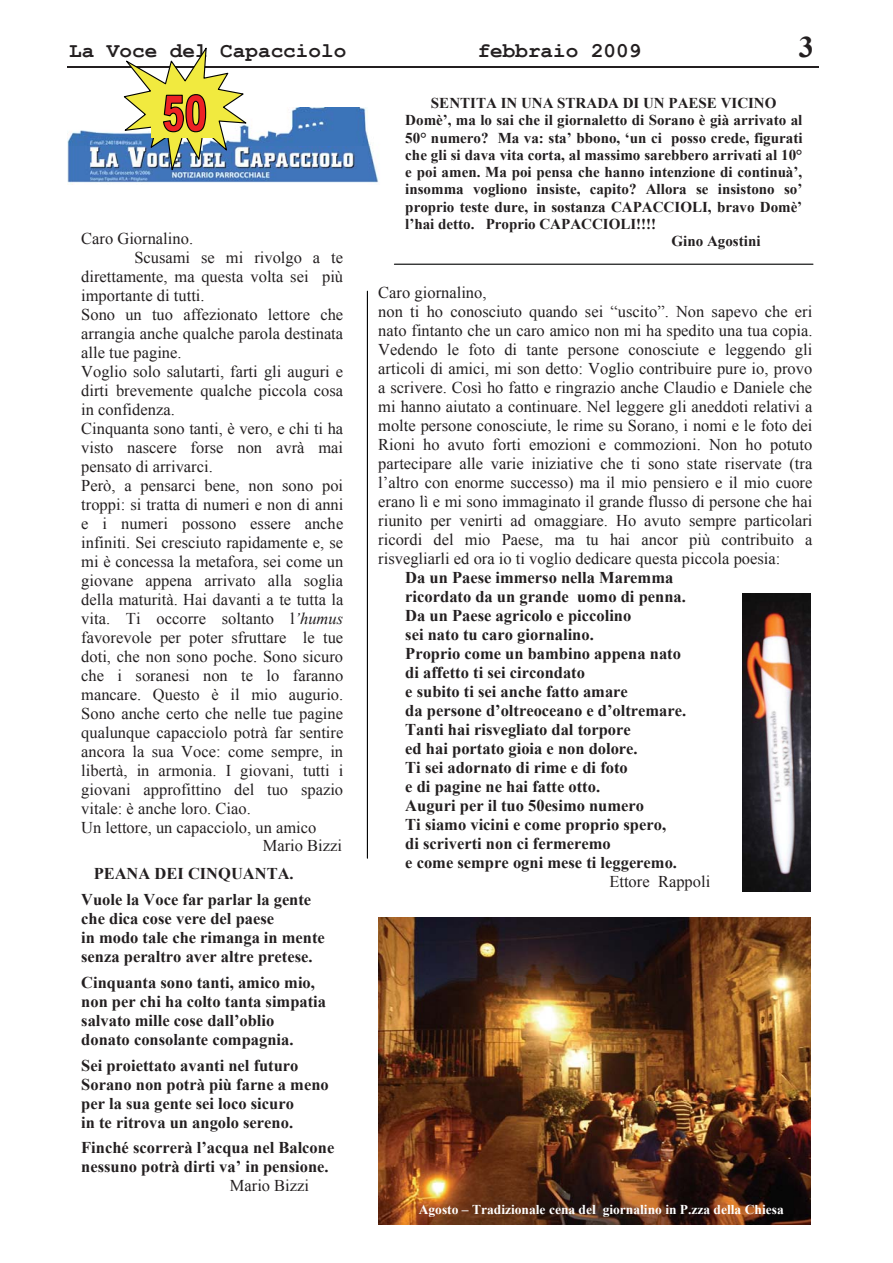
<style>
.page{position:relative;width:893px;height:1263px;background:#fff}
.page>*{position:absolute;margin:0;border:0;box-sizing:border-box;transform-origin:0 0}
.t1{font:700 30px "Times New Roman";color:#231f20}
.t2{font:700 21px "Courier New";color:#231f20}
.t3{font:16.5px/19px "Times New Roman";color:#231f20}
.t4{font:700 16.5px/18.9px "Times New Roman";color:#231f20}
.t5{font:700 15px "Times New Roman";color:#231f20}
.t6{font:700 13.5px "Times New Roman";color:#fff}
.s1{font-style:italic}
</style>
<div class="page">
<hr style="left:67px;top:66px;width:751px;height:1px;background:#231f20">
<img style="left:68px;top:108px;width:311px;height:77px">
<svg style="left:121px;top:47px;width:129px;height:128px"></svg>
<img style="left:378px;top:918px;width:432px;height:306px">
<hr style="left:367px;top:291px;width:1px;height:567px;background:#010202">
<img style="left:743px;top:594px;width:67px;height:297px">
<hr style="left:394px;top:264px;width:419px;height:1px;background:#010202">
<p class="t2" style="left:69px;top:39px;width:279px">La Voce del Capacciolo</p>
<p class="t2" style="left:478px;top:39px;width:165px">febbraio 2009</p>
<h1 class="t1" style="left:799px;top:30px;width:16px">3</h1>
<p class="t3" style="left:81px;top:229px;width:113px">Caro Giornalino.</p>
<p class="t3" style="left:134px;top:248px;width:210px">Scusami se mi rivolgo a te</p>
<p class="t3" style="left:81px;top:267px;width:263px">direttamente, ma questa volta sei più</p>
<p class="t3" style="left:81px;top:286px;width:125px">importante di tutti.</p>
<p class="t3" style="left:81px;top:305px;width:263px">Sono un tuo affezionato lettore che</p>
<p class="t3" style="left:81px;top:324px;width:263px">arrangia anche qualche parola destinata</p>
<p class="t3" style="left:81px;top:343px;width:102px">alle tue pagine.</p>
<p class="t3" style="left:81px;top:362px;width:263px">Voglio solo salutarti, farti gli auguri e</p>
<p class="t3" style="left:81px;top:381px;width:263px">dirti brevemente qualche piccola cosa</p>
<p class="t3" style="left:81px;top:400px;width:95px">in confidenza.</p>
<p class="t3" style="left:81px;top:419px;width:263px">Cinquanta sono tanti, è vero, e chi ti ha</p>
<p class="t3" style="left:81px;top:438px;width:263px">visto nascere forse non avrà mai</p>
<p class="t3" style="left:81px;top:457px;width:133px">pensato di arrivarci.</p>
<p class="t3" style="left:81px;top:476px;width:263px">Però, a pensarci bene, non sono poi</p>
<p class="t3" style="left:81px;top:495px;width:264px">troppi: si tratta di numeri e non di anni</p>
<p class="t3" style="left:81px;top:514px;width:264px">e i numeri possono essere anche</p>
<p class="t3" style="left:81px;top:533px;width:264px">infiniti. Sei cresciuto rapidamente e, se</p>
<p class="t3" style="left:81px;top:552px;width:263px">mi è concessa la metafora, sei come un</p>
<p class="t3" style="left:81px;top:571px;width:263px">giovane appena arrivato alla soglia</p>
<p class="t3" style="left:81px;top:590px;width:264px">della maturità. Hai davanti a te tutta la</p>
<p class="t3" style="left:81px;top:609px;width:263px">vita. Ti occorre soltanto l<span class="s1">’humus</span></p>
<p class="t3" style="left:81px;top:628px;width:263px">favorevole per poter sfruttare le tue</p>
<p class="t3" style="left:81px;top:647px;width:263px">doti, che non sono poche. Sono sicuro</p>
<p class="t3" style="left:81px;top:666px;width:263px">che i soranesi non te lo faranno</p>
<p class="t3" style="left:81px;top:685px;width:263px">mancare. Questo è il mio augurio.</p>
<p class="t3" style="left:81px;top:704px;width:263px">Sono anche certo che nelle tue pagine</p>
<p class="t3" style="left:81px;top:723px;width:264px">qualunque capacciolo potrà far sentire</p>
<p class="t3" style="left:81px;top:741px;width:263px">ancora la sua Voce: come sempre, in</p>
<p class="t3" style="left:81px;top:760px;width:264px">libertà, in armonia. I giovani, tutti i</p>
<p class="t3" style="left:81px;top:779px;width:263px">giovani approfittino del tuo spazio</p>
<p class="t3" style="left:81px;top:798px;width:171px">vitale: è anche loro. Ciao.</p>
<p class="t3" style="left:81px;top:817px;width:237px">Un lettore, un capacciolo, un amico</p>
<p class="t3" style="left:263px;top:836px;width:81px">Mario Bizzi</p>
<p class="t4" style="left:81px;top:861px;width:232px;line-height:26px;text-align:center">PEANA DEI CINQUANTA.<br>Vuole la Voce far parlar la gente</p>
<p class="t4" style="left:81px;top:909px;width:245px">che dica cose vere del paese<br>in modo tale che rimanga in mente senza peraltro aver altre pretese.</p>
<p class="t4" style="left:81px;top:973px;width:246px">Cinquanta sono tanti, amico mio, non per chi ha colto tanta simpatia salvato mille cose dall’oblio donato consolante compagnia.</p>
<p class="t4" style="left:81px;top:1056px;width:249px">Sei proiettato avanti nel futuro<br>Sorano non potrà più farne a meno per la sua gente sei loco sicuro<br>in te ritrova un angolo sereno.</p>
<p class="t4" style="left:81px;top:1138px;width:255px">Finché scorrerà l’acqua nel Balcone nessuno potrà dirti va’ in pensione.</p>
<p class="t3" style="left:230px;top:1176px;width:81px">Mario Bizzi</p>
<p class="t5" style="left:431px;top:95px;width:347px">SENTITA IN UNA STRADA DI UN PAESE VICINO</p>
<p class="t5" style="left:405px;top:112px;width:398px">Domè’, ma lo sai che il giornaletto di Sorano è già arrivato al</p>
<p class="t5" style="left:405px;top:129px;width:399px">50° numero? Ma va: sta’ bbono, ‘un ci posso crede, figurati</p>
<p class="t5" style="left:405px;top:146px;width:398px">che gli si dava vita corta, al massimo sarebbero arrivati al 10°</p>
<p class="t5" style="left:405px;top:164px;width:398px">e poi amen. Ma poi pensa che hanno intenzione di continuà’,</p>
<p class="t5" style="left:405px;top:181px;width:399px">insomma vogliono insiste, capito? Allora se insistono so’</p>
<p class="t5" style="left:405px;top:198px;width:398px">proprio teste dure, in sostanza CAPACCIOLI, bravo Domè’</p>
<p class="t5" style="left:405px;top:215px;width:252px">l’hai detto. Proprio CAPACCIOLI!!!!</p>
<p class="t5" style="left:671px;top:233px;width:91px">Gino Agostini</p>
<p class="t3" style="left:378px;top:283px;width:436px">Caro giornalino,<br>non ti ho conosciuto quando sei “uscito”. Non sapevo che eri nato fintanto che un caro amico non mi ha spedito una tua copia.<br>Vedendo le foto di tante persone conosciute e leggendo gli articoli di amici, mi son detto: Voglio contribuire pure io, provo a scrivere. Così ho fatto e ringrazio anche Claudio e Daniele che mi hanno aiutato a continuare. Nel leggere gli aneddoti relativi a molte persone conosciute, le rime su Sorano, i nomi e le foto dei Rioni ho avuto forti emozioni e commozioni. Non ho potuto partecipare alle varie iniziative che ti sono state riservate (tra l’altro con enorme successo) ma il mio pensiero e il mio cuore erano lì e mi sono immaginato il grande flusso di persone che hai riunito per venirti ad omaggiare. Ho avuto sempre particolari ricordi del mio Paese, ma tu hai ancor più contribuito a risvegliarli ed ora io ti voglio dedicare questa piccola poesia:</p>
<p class="t4" style="left:405px;top:568px;width:282px">Da un Paese immerso nella Maremma ricordato da un grande uomo di penna.<br>Da un Paese agricolo e piccolino<br>sei nato tu caro giornalino.<br>Proprio come un bambino appena nato di affetto ti sei circondato<br>e subito ti sei anche fatto amare<br>da persone d’oltreoceano e d’oltremare.<br>Tanti hai risvegliato dal torpore<br>ed hai portato gioia e non dolore.<br>Ti sei adornato di rime e di foto<br>e di pagine ne hai fatte otto.<br>Auguri per il tuo 50esimo numero<br>Ti siamo vicini e come proprio spero,<br>di scriverti non ci fermeremo<br>e come sempre ogni mese ti leggeremo.</p>
<p class="t3" style="left:609px;top:871px;width:102px">Ettore Rappoli</p>
<p class="t6" style="left:419px;top:1202px;width:366px">Agosto – Tradizionale cena del giornalino in P.zza della Chiesa</p>
</div>
